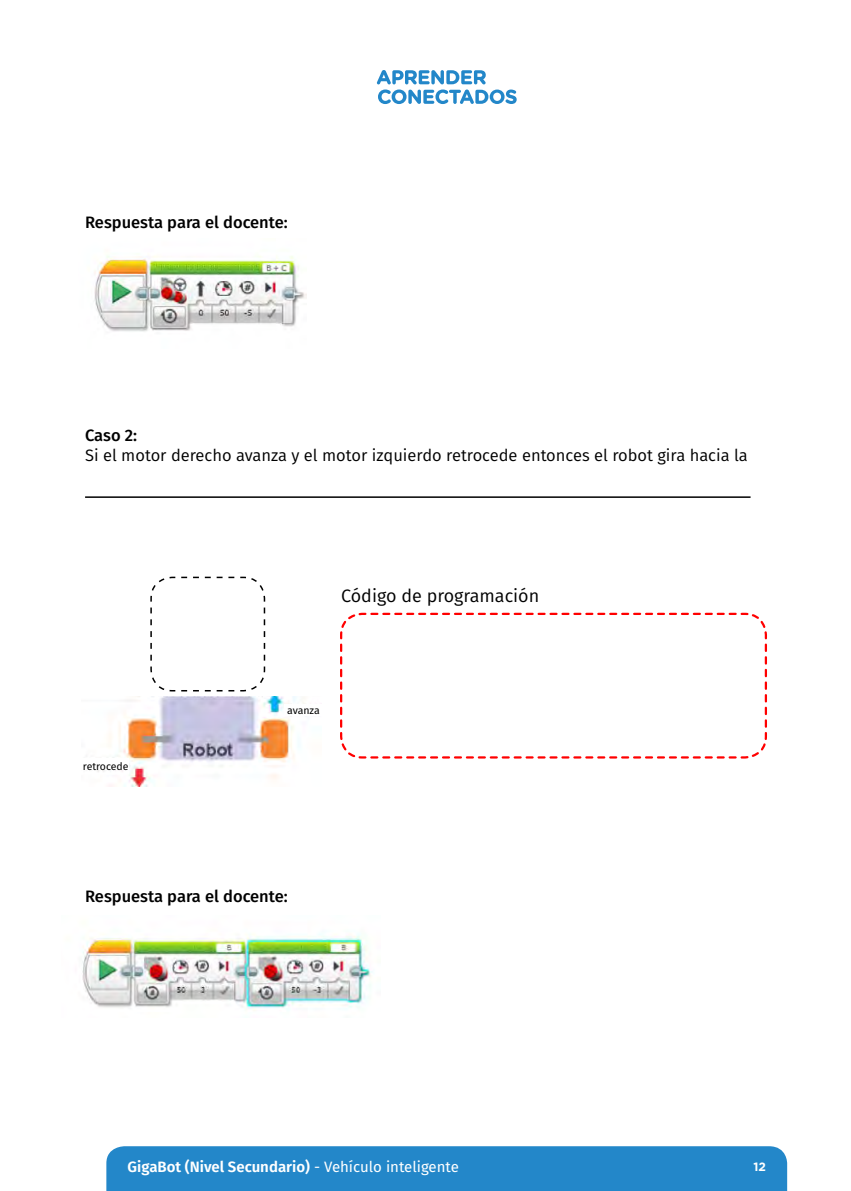
<style>
.page{position:relative;width:851px;height:1191px;background:#fff}
.page>*{position:absolute;margin:0;border:0;box-sizing:border-box;transform-origin:0 0}
.t1{font:18px "Fira Sans";color:#000}
.t2{font:16.5px "Fira Sans";color:#000}
.t3{font:500 16.5px "Fira Sans";color:#000}
.t4{font:600 15px "Fira Sans";color:#fff}
.t5{font:700 12px "Gotham";color:#fff}
.t6{font:10.5px "Fira Sans";color:#000}
.s1{font-weight:400}
</style>
<div class="page">
<div style="left:106px;top:1146px;width:681px;height:45px;background:#2387c9"></div>
<svg style="left:377px;top:70px;width:139px;height:34px"></svg>
<img style="left:94px;top:255px;width:212px;height:77px">
<hr style="left:85px;top:496px;width:665px;height:2px;background:#000">
<img style="left:97px;top:696px;width:208px;height:90px">
<svg style="left:150px;top:576px;width:116px;height:116px"></svg>
<svg style="left:340px;top:612px;width:427px;height:147px"></svg>
<img style="left:82px;top:934px;width:291px;height:77px">
<svg style="left:284px;top:704px;width:21px;height:12px"></svg>
<svg style="left:97px;top:758px;width:31px;height:12px"></svg>
<p class="t3" style="left:85px;top:209px;width:204px">Respuesta para el docente:</p>
<p class="t3" style="left:85px;top:422px;width:53px">Caso 2:</p>
<p class="t2" style="left:85px;top:442px;width:664px">Si el motor derecho avanza y el motor izquierdo retrocede entonces el robot gira hacia la</p>
<p class="t6" style="left:83px;top:758px;width:47px">retrocede</p>
<p class="t1" style="left:341px;top:582px;width:199px">Código de programación</p>
<p class="t6" style="left:287px;top:702px;width:34px">avanza</p>
<p class="t3" style="left:85px;top:883px;width:204px">Respuesta para el docente:</p>
<p class="t4" style="left:128px;top:1155px;width:333px">GigaBot (Nivel Secundario) <span class="s1">- Vehículo inteligente</span></p>
<p class="t5" style="left:753px;top:1159px;width:14px">12</p>
</div>
